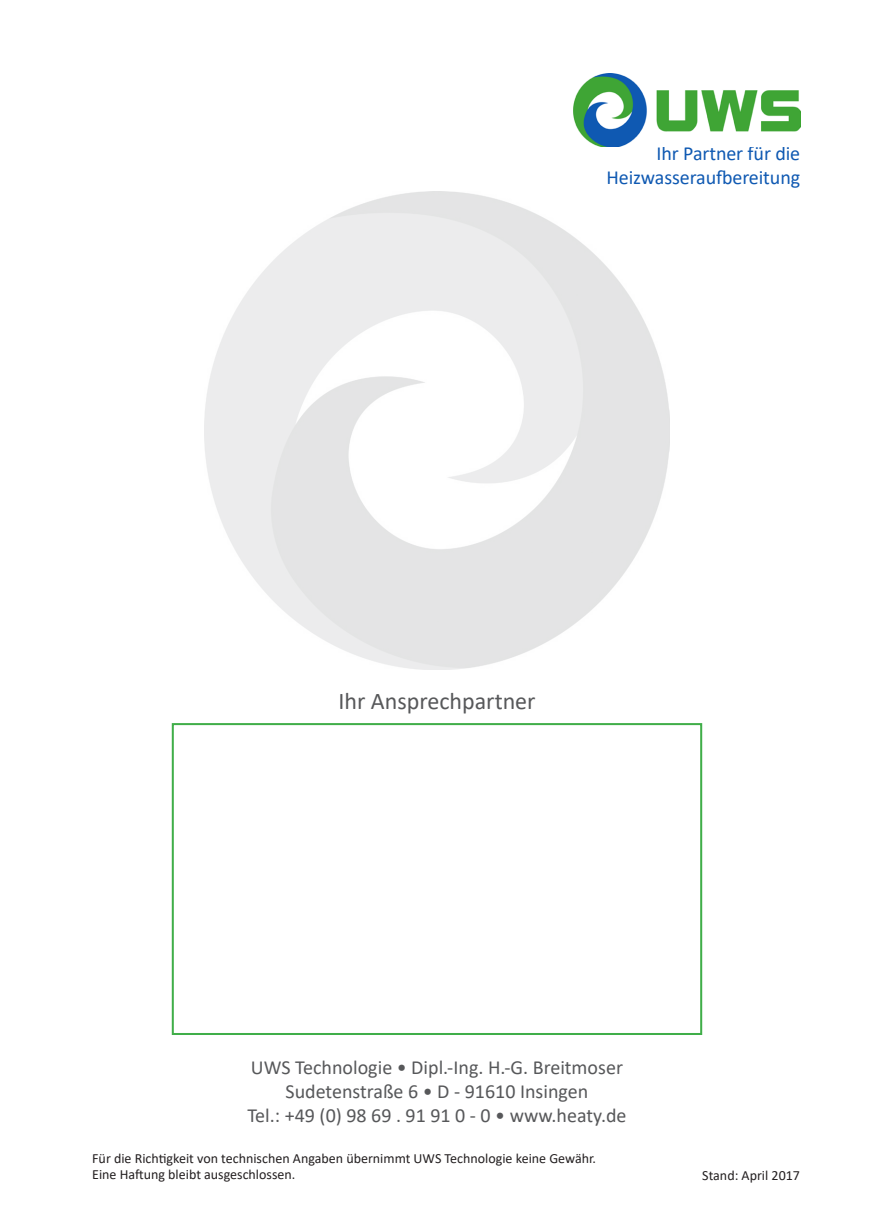
<style>
.page{position:relative;width:874px;height:1225px;background:#fff}
.page>*{position:absolute;margin:0;border:0;box-sizing:border-box;transform-origin:0 0}
.t1{font:24px "Calibri";color:#57585a}
.t2{font:20px "Calibri";color:#57585a}
.t3{font:20px "Calibri";letter-spacing:-.005em;color:#0f59b2}
.t4{font:14px "Calibri";color:#231f20}
</style>
<div class="page">
<img style="left:573px;top:74px;width:226px;height:73px">
<div style="left:172px;top:723px;width:529px;height:312px;border:2px solid #40ae49"></div>
<p class="t3" style="left:656px;top:139px;width:145px">Ihr Partner für die</p>
<p class="t3" style="left:606px;top:163px;width:195px">Heizwasseraufbereitung</p>
<p class="t1" style="left:338px;top:685px;width:199px">Ihr Ansprechpartner</p>
<p class="t2" style="left:251px;top:1053px;width:373px">UWS Technologie • Dipl.-Ing. H.-G. Breitmoser</p>
<p class="t2" style="left:285px;top:1077px;width:304px">Sudetenstraße 6 • D - 91610 Insingen</p>
<p class="t2" style="left:247px;top:1101px;width:380px">Tel.: +49 (0) 98 69 . 91 91 0 - 0 • www.heaty.de</p>
<p class="t4" style="left:92px;top:1148px;width:505px">Für die Richtigkeit von technischen Angaben übernimmt UWS Technologie keine Gewähr.</p>
<p class="t4" style="left:92px;top:1165px;width:204px">Eine Haftung bleibt ausgeschlossen.</p>
<p class="t4" style="left:702px;top:1165px;width:99px">Stand: April 2017</p>
</div>
